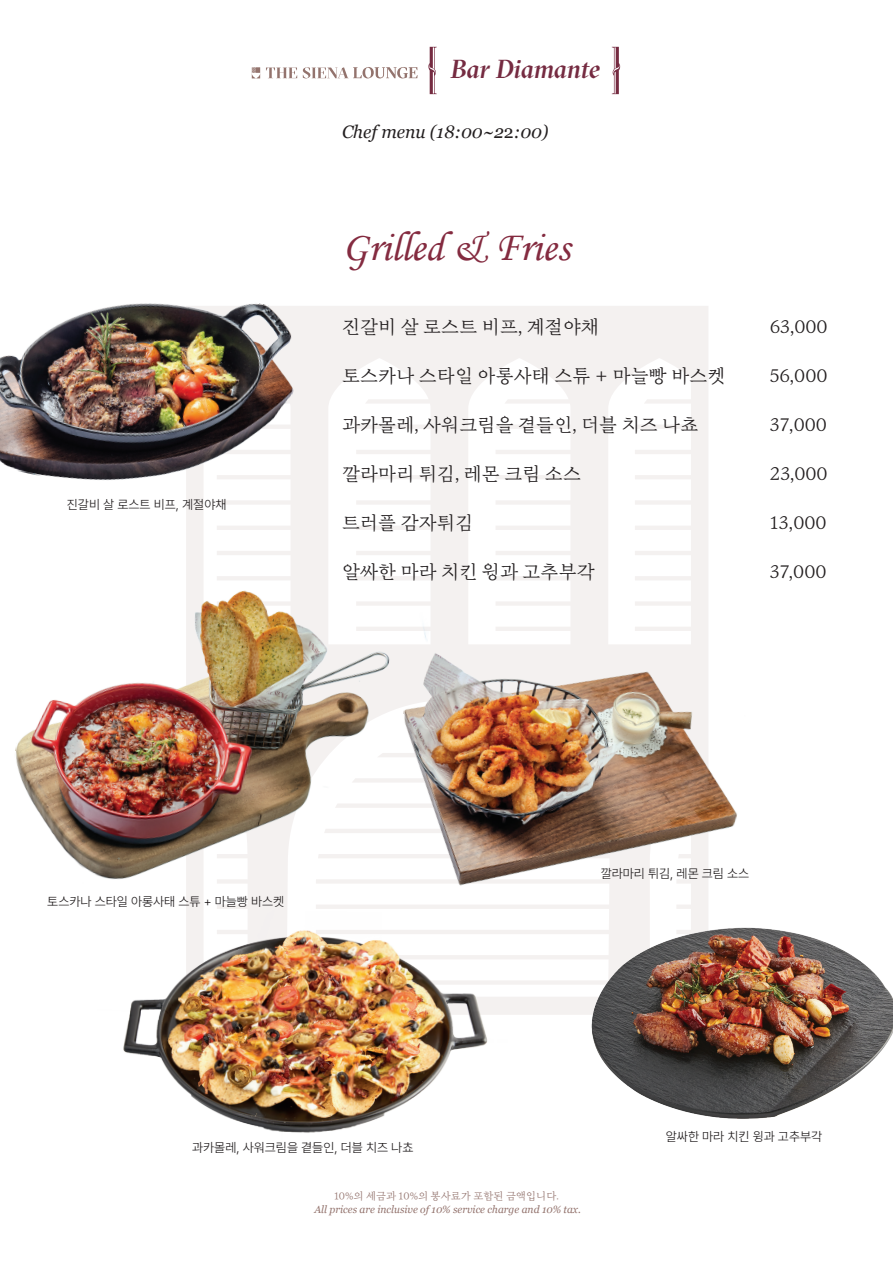
<style>
.page{position:relative;width:893px;height:1263px;background:#fff}
.page>*{position:absolute;margin:0;border:0;box-sizing:border-box;transform-origin:0 0}
.t1{font:42px "Monotype Corsiva";color:#842b40}
.t2{font:italic 500 25.95px "GT Sectra Fine Trial";letter-spacing:-.005em;color:#752b41}
.t3{font:18.9px "Eulyoo 1945";color:#231f20}
.t4{font:italic 18px "Georgia";color:#231f20}
.t5{font:12.9px "Pretendard Variable";color:#231f20}
.t6{font:italic 10.5px "Georgia";color:#93736d}
.t7{font:10.5px "Eulyoo 1945";color:#93736d}
.s1{font-style:normal}
.s2{font-style:inherit}
</style>
<div class="page">
<svg style="left:186px;top:306px;width:522px;height:709px;fill:#f5f2f1"></svg>
<svg style="left:252px;top:67px;width:8px;height:11px"></svg>
<svg style="left:266px;top:68px;width:31px;height:10px"></svg>
<svg style="left:303px;top:67px;width:115px;height:11px"></svg>
<svg style="left:428px;top:47px;width:9px;height:47px"></svg>
<svg style="left:612px;top:47px;width:8px;height:47px"></svg>
<img style="left:566px;top:931px;width:327px;height:188px">
<img style="left:123px;top:942px;width:388px;height:191px">
<img style="left:0;top:303px;width:310px;height:223px">
<img style="left:434px;top:587px;width:350px;height:355px">
<img style="left:15px;top:542px;width:419px;height:414px">
<h2 class="t2" style="left:451px;top:55px;width:151px">Bar Diamante</h2>
<p class="t4" style="left:342px;top:120px;width:208px">Chef menu (18:00~2<span class="s1">2</span>:<span class="s2">0</span>0)</p>
<p class="t5" style="left:67px;top:495px;width:161px">진갈비 살 로스트 비프, 계절야채</p>
<h1 class="t1" style="left:342px;top:221px;width:229px">Grilled &amp; Fries</h1>
<p class="t3" style="left:342px;top:316px;width:259px">진갈비 살 로스트 비프, 계절야채</p>
<p class="t3" style="left:342px;top:365px;width:385px">토스카나 스타일 아롱사태 스튜 + 마늘빵 바스켓</p>
<p class="t3" style="left:342px;top:414px;width:358px">과카몰레, 사워크림을 곁들인, 더블 치즈 나쵸</p>
<p class="t3" style="left:342px;top:463px;width:241px">깔라마리 튀김, 레몬 크림 소스</p>
<p class="t3" style="left:342px;top:512px;width:133px">트러플 감자튀김</p>
<p class="t3" style="left:342px;top:561px;width:254px">알싸한 마라 치킨 윙과 고추부각</p>
<p class="t3" style="left:770px;top:316px;width:59px">63,000</p>
<p class="t3" style="left:770px;top:365px;width:59px">56,000</p>
<p class="t3" style="left:770px;top:414px;width:59px">37,000</p>
<p class="t3" style="left:770px;top:463px;width:59px">23,000</p>
<p class="t3" style="left:770px;top:512px;width:58px">13,000</p>
<p class="t3" style="left:770px;top:561px;width:58px">37,000</p>
<p class="t5" style="left:47px;top:892px;width:239px">토스카나 스타일 아롱사태 스튜 + 마늘빵 바스켓</p>
<p class="t5" style="left:601px;top:864px;width:150px">깔라마리 튀김, 레몬 크림 소스</p>
<p class="t5" style="left:192px;top:1138px;width:223px">과카몰레, 사워크림을 곁들인, 더블 치즈 나쵸</p>
<p class="t7" style="left:334px;top:1190px;width:226px">10%의 세금과 10%의 봉사료가 포함된 금액입니다.</p>
<p class="t6" style="left:314px;top:1203px;width:268px">All prices are inclusive of 10% service charge and 10% tax.</p>
<p class="t5" style="left:666px;top:1127px;width:158px">알싸한 마라 치킨 윙과 고추부각</p>
</div>
